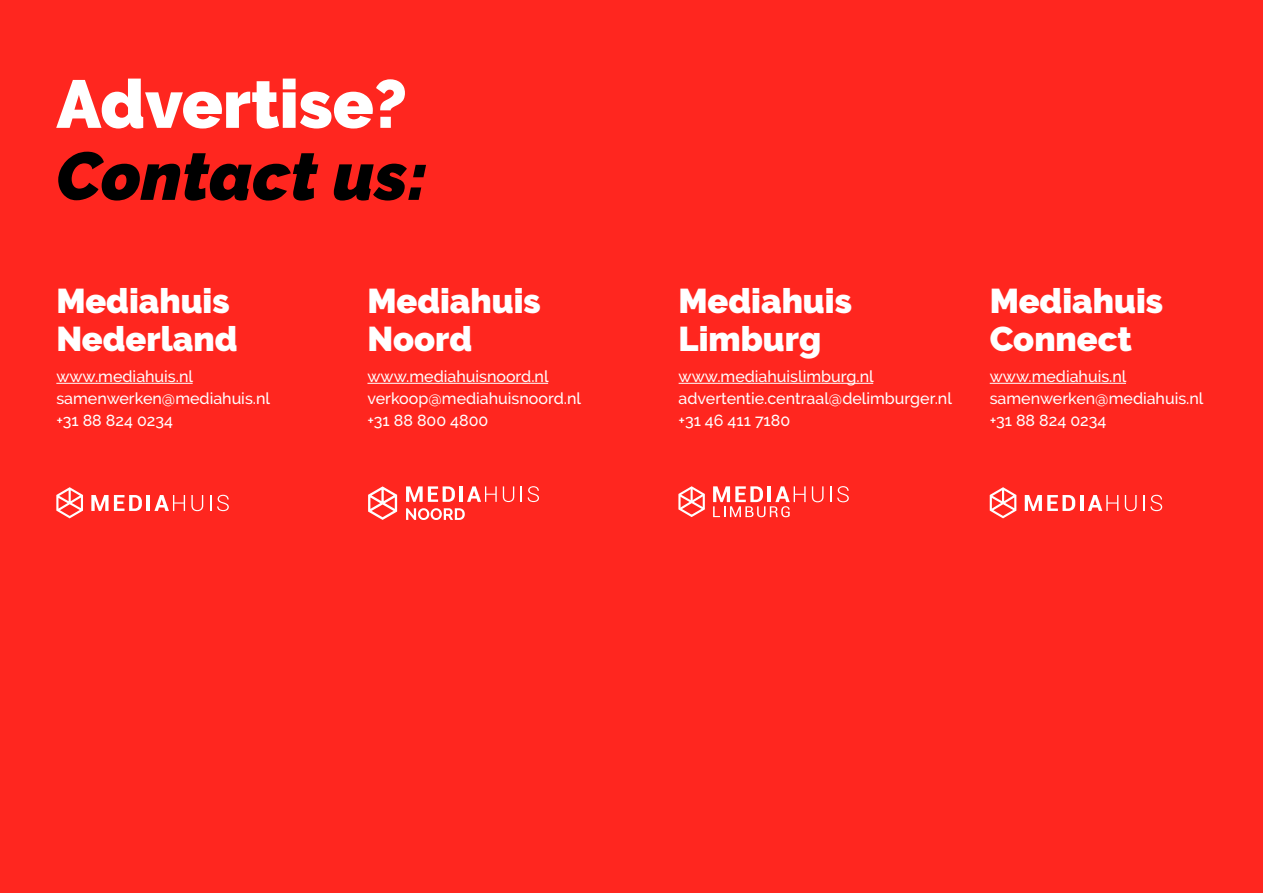
<style>
.page{position:relative;width:1263px;height:893px;background:#ff261f}
.page>*{position:absolute;margin:0;border:0;box-sizing:border-box;transform-origin:0 0}
.t1{font:900 67.5px "Raleway";color:#fff}
.t2{font:italic 900 67.5px "Raleway";color:#000}
.t3{font:900 34.35px/37.8px "Raleway";color:#fff}
.t4{font:500 16.05px/21.8px "Raleway";color:#fff}
</style>
<div class="page">
<hr style="left:56px;top:383px;width:137px;height:1px;background:#fff">
<hr style="left:367px;top:383px;width:181px;height:1px;background:#fff">
<hr style="left:679px;top:383px;width:194px;height:1px;background:#fff">
<hr style="left:990px;top:383px;width:136px;height:1px;background:#fff">
<svg style="left:406px;top:486px;width:49px;height:16px"></svg>
<hr style="left:459px;top:486px;width:4px;height:16px;background:#fff">
<svg style="left:467px;top:486px;width:30px;height:16px"></svg>
<svg style="left:503px;top:486px;width:11px;height:16px"></svg>
<svg style="left:521px;top:486px;width:1px;height:16px"></svg>
<svg style="left:528px;top:486px;width:11px;height:16px"></svg>
<svg style="left:406px;top:508px;width:59px;height:12px"></svg>
<svg style="left:368px;top:486px;width:29px;height:34px"></svg>
<svg style="left:812px;top:486px;width:11px;height:16px"></svg>
<svg style="left:830px;top:486px;width:1px;height:16px"></svg>
<svg style="left:837px;top:486px;width:12px;height:16px"></svg>
<svg style="left:713px;top:486px;width:93px;height:31px"></svg>
<svg style="left:678px;top:486px;width:27px;height:31px"></svg>
<svg style="left:91px;top:495px;width:51px;height:16px"></svg>
<hr style="left:147px;top:495px;width:3px;height:16px;background:#fff">
<svg style="left:154px;top:495px;width:31px;height:16px"></svg>
<svg style="left:191px;top:495px;width:12px;height:16px"></svg>
<svg style="left:210px;top:495px;width:1px;height:16px"></svg>
<svg style="left:217px;top:495px;width:12px;height:16px"></svg>
<svg style="left:56px;top:487px;width:27px;height:31px"></svg>
<svg style="left:1025px;top:495px;width:50px;height:16px"></svg>
<hr style="left:1080px;top:495px;width:3px;height:16px;background:#fff">
<svg style="left:1088px;top:495px;width:30px;height:16px"></svg>
<svg style="left:1125px;top:495px;width:11px;height:16px"></svg>
<svg style="left:1143px;top:495px;width:1px;height:16px"></svg>
<svg style="left:1150px;top:495px;width:12px;height:16px"></svg>
<svg style="left:990px;top:487px;width:26px;height:31px"></svg>
<h1 class="t1" style="left:56px;top:65px;width:352px">Advertise?</h1>
<h1 class="t2" style="left:56px;top:137px;width:373px">Contact us:</h1>
<h2 class="t3" style="left:56px;top:282px;width:183px">Mediahuis<br>Nederland</h2>
<p class="t4" style="left:56px;top:366px;width:215px">www.mediahuis.nl samenwerken@mediahuis.nl +31 88 824 0234</p>
<h2 class="t3" style="left:367px;top:282px;width:175px">Mediahuis<br>Noord</h2>
<p class="t4" style="left:367px;top:366px;width:215px">www.mediahuisnoord.nl verkoop@mediahuisnoord.nl +31 88 800 4800</p>
<h2 class="t3" style="left:679px;top:282px;width:175px">Mediahuis<br>Limburg</h2>
<p class="t4" style="left:679px;top:366px;width:275px">www.mediahuislimburg.nl advertentie.centraal@delimburger.nl +31 46 411 7180</p>
<h2 class="t3" style="left:990px;top:282px;width:175px">Mediahuis<br>Connect</h2>
<p class="t4" style="left:990px;top:366px;width:215px">www.mediahuis.nl samenwerken@mediahuis.nl +31 88 824 0234</p>
</div>
